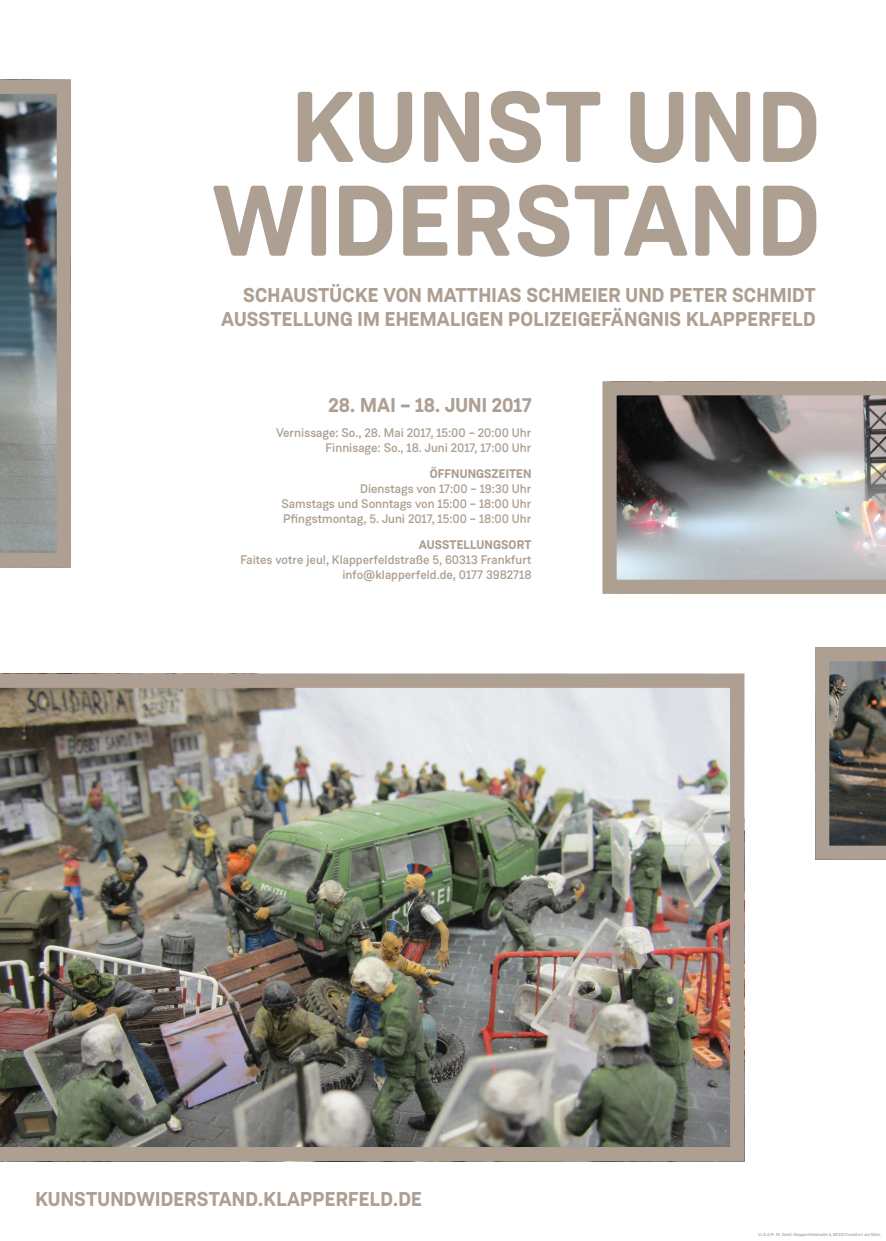
<style>
.page{position:relative;width:886px;height:1241px;background:#fff}
.page>*{position:absolute;margin:0;border:0;box-sizing:border-box;transform-origin:0 0}
.t1{font:700 100px/93.8px "Weissenhof Grotesk";letter-spacing:.01em;color:#ad9f91;text-align:right}
.t2{font:700 20px/24px "Weissenhof Grotesk";letter-spacing:.01em;color:#ad9f91;text-align:right}
.t3{font:500 12.5px/15px "Weissenhof Grotesk";color:#ad9f91;text-align:right}
.t4{font:500 4.38px "Weissenhof Grotesk";color:#ad9f91}
.s1{font-weight:700}
</style>
<div class="page">
<img style="left:0;top:673px;width:744px;height:487px">
<svg style="left:815px;top:647px;width:71px;height:212px;background:#6e6960"></svg>
<svg style="left:602px;top:381px;width:284px;height:213px;background:#979493"></svg>
<svg style="left:0;top:80px;width:71px;height:487px;background:#818483"></svg>
<p class="t1" style="left:212px;top:82px;width:610px">KUNST UND<br>WIDERSTAND</p>
<p class="t2" style="left:221px;top:283px;width:596px">SCHAUSTÜCKE VON MATTHIAS SCHMEIER UND PETER SCHMIDT<br>AUSSTELLUNG IM EHEMALIGEN POLIZEIGEFÄNGNIS KLAPPERFELD</p>
<p class="t2" style="left:328px;top:393px;width:205px">28. MAI – 18. JUNI 2017</p>
<p class="t3" style="left:276px;top:425px;width:257px">Vernissage: So., 28. Mai 2017, 15:00 – 20:00 Uhr<br>Finnisage: So., 18. Juni 2017, 17:00 Uhr</p>
<p class="t3" style="left:282px;top:466px;width:251px"><span class="s1">ÖFFNUNGSZEITEN<br></span>Dienstags von 17:00 – 19:30 Uhr<br>Samstags und Sonntags von 15:00 – 18:00 Uhr Pfingstmontag, 5. Juni 2017, 15:00 – 18:00 Uhr</p>
<p class="t3" style="left:240px;top:536px;width:293px"><span class="s1">AUSSTELLUNGSORT<br></span>Faites votre jeu!, Klapperfeldstraße 5, 60313 Frankfurt info@klapperfeld.de, 0177 3982718</p>
<p class="t2" style="left:35px;top:1186px;width:388px">KUNSTUNDWIDERSTAND.KLAPPERFELD.DE</p>
<p class="t4" style="left:758px;top:1231px;width:124px">V.i.S.d.P.: M. Odell, Klapperfeldstraße 5, 60313 Frankfurt am Main</p>
</div>
